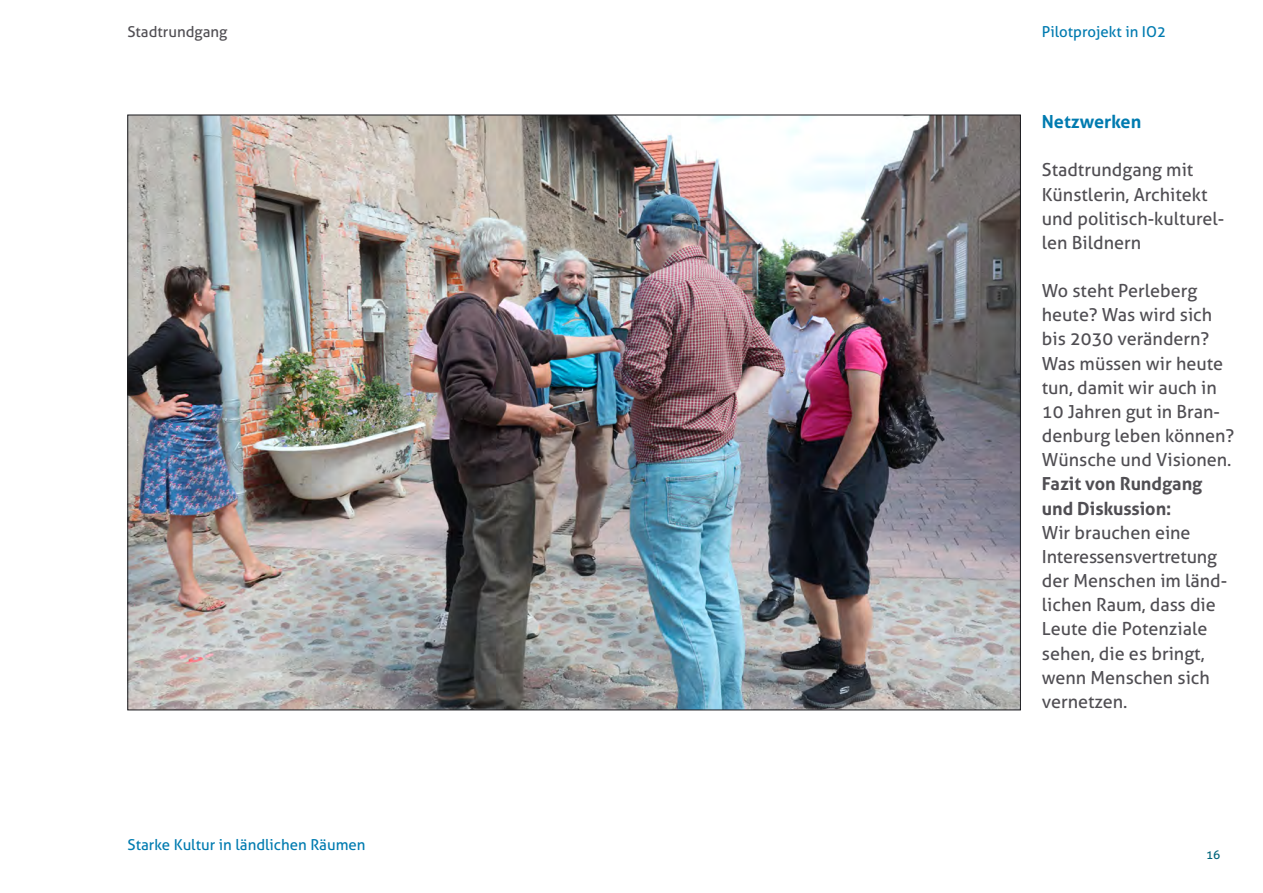
<style>
.page{position:relative;width:1263px;height:893px;background:#fff}
.page>*{position:absolute;margin:0;border:0;box-sizing:border-box;transform-origin:0 0}
.t1{font:18px/24.2px "Aller";color:#504e53}
.t2{font:700 18px/24.2px "Aller";color:#504e53}
.t3{font:700 18px "Aller";color:#007bb0}
.t4{font:15px "Aller";color:#007bb0}
.t5{font:15px "Aller";color:#504e53}
.t6{font:12px "Aller";color:#00657b}
</style>
<div class="page">
<img style="left:130px;top:117px;width:888px;height:591px">
<p class="t5" style="left:127px;top:22px;width:102px">Stadtrundgang</p>
<p class="t4" style="left:128px;top:835px;width:239px">Starke Kultur in ländlichen Räumen</p>
<p class="t4" style="left:1042px;top:22px;width:126px">Pilotprojekt in IO2</p>
<p class="t3" style="left:1042px;top:111px;width:101px">Netzwerken</p>
<p class="t1" style="left:1042px;top:158px;width:184px">Stadtrundgang mit<br>Künstlerin, Architekt und politisch-kulturel&shy;len Bildnern</p>
<p class="t1" style="left:1042px;top:279px;width:194px">Wo steht Perleberg heute? Was wird sich bis 2030 verändern?<br>Was müssen wir heute tun, damit wir auch in<br>10 Jahren gut in Bran&shy;denburg leben können?<br>Wünsche und Visionen.</p>
<p class="t2" style="left:1042px;top:472px;width:162px">Fazit von Rundgang und Diskussion:</p>
<p class="t1" style="left:1042px;top:520px;width:187px">Wir brauchen eine<br>Interessensvertretung der Menschen im länd&shy;lichen Raum, dass die<br>Leute die Potenziale sehen, die es bringt, wenn Menschen sich vernetzen.</p>
<p class="t6" style="left:1206px;top:848px;width:16px">16</p>
</div>
